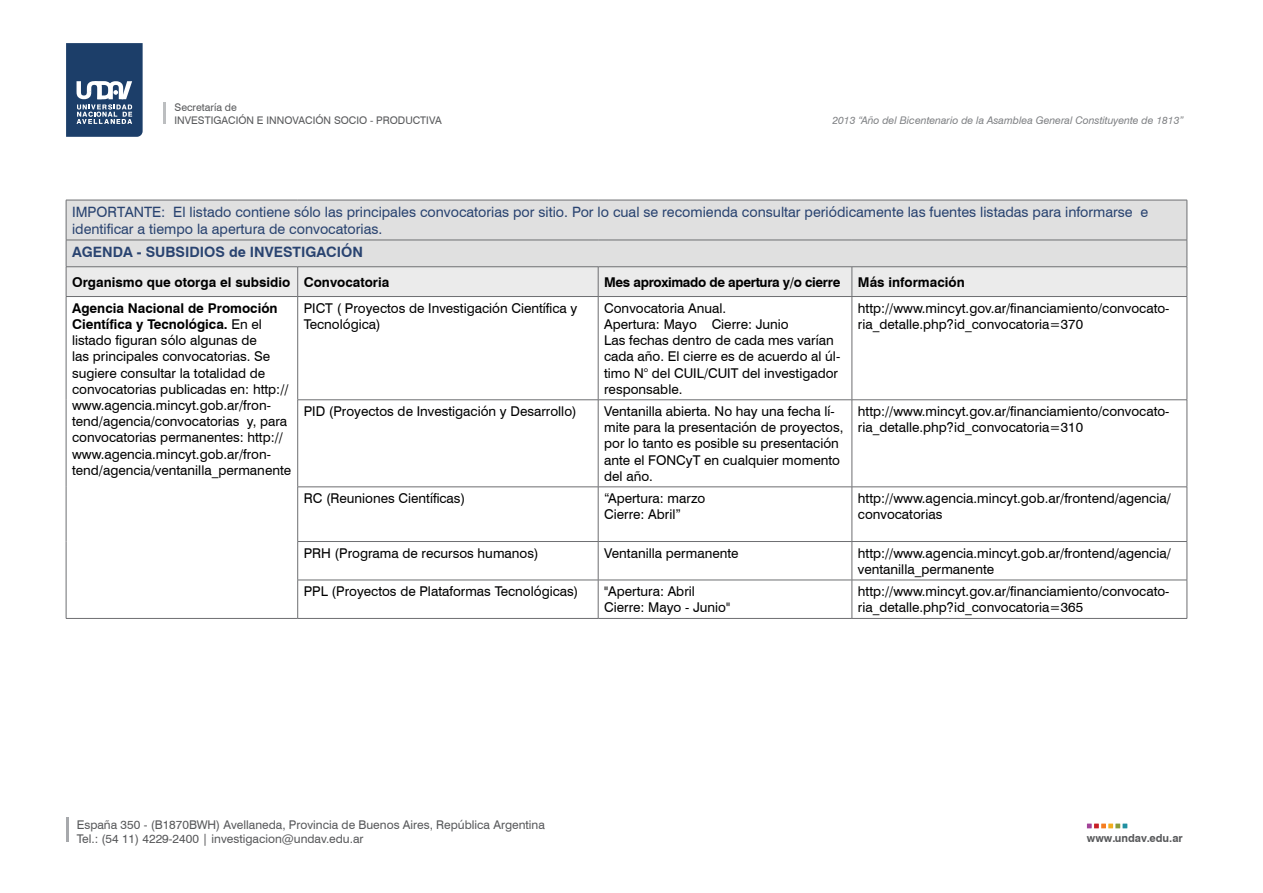
<style>
.page{position:relative;width:1263px;height:893px;background:#fff}
.page>*{position:absolute;margin:0;border:0;box-sizing:border-box;transform-origin:0 0}
.t1{font:14.25px/17.1px "Swiss 721 BT";color:#294370}
.t2{font:700 14.25px "Swiss 721 BT";color:#294370}
.t3{font:13.5px/16.2px "Swiss 721 BT";color:#000}
.t4{font:700 13.5px "Swiss 721 BT";color:#000}
.t5{font:700 13.5px "Swiss 721 BT";letter-spacing:-.025em;color:#000}
.t6{font:12px/14.4px "Swiss 721 BT";color:#58595b}
.t7{font:700 11.1px "Swiss 721 BT";color:#58595b}
.t8{font:italic 10.5px "Swiss 721 BT";color:#808285}
.t9{font:10.5px/12.6px "Swiss 721 BT";color:#58595b}
.s1{font-weight:700}
</style>
<div class="page">
<svg style="left:1087px;top:824px;width:40px;height:4px"></svg>
<hr style="left:66px;top:818px;width:2px;height:24px;background:#a7a9ac">
<svg style="left:66px;top:43px;width:77px;height:94px;background:#3d5a7e"></svg>
<hr style="left:164px;top:103px;width:2px;height:21px;background:#bcbec0">
<div style="left:67px;top:201px;width:1120px;height:39px;background:#e0e0e0"></div>
<hr style="left:66px;top:200px;width:232px;height:1px;background:#6d6e71">
<hr style="left:66px;top:200px;width:1px;height:40px;background:#6d6e71">
<hr style="left:298px;top:200px;width:300px;height:1px;background:#6d6e71">
<hr style="left:598px;top:200px;width:254px;height:1px;background:#6d6e71">
<hr style="left:852px;top:200px;width:335px;height:1px;background:#6d6e71">
<hr style="left:1187px;top:200px;width:1px;height:40px;background:#6d6e71">
<svg style="left:66px;top:240px;width:1122px;height:57px;background:#e2e2e2"></svg>
<hr style="left:66px;top:296px;width:232px;height:1px;background:#6d6e71">
<hr style="left:66px;top:297px;width:1px;height:103px;background:#6d6e71">
<hr style="left:298px;top:296px;width:300px;height:1px;background:#6d6e71">
<hr style="left:297px;top:297px;width:1px;height:103px;background:#6d6e71">
<hr style="left:598px;top:296px;width:254px;height:1px;background:#6d6e71">
<hr style="left:598px;top:297px;width:1px;height:103px;background:#6d6e71">
<hr style="left:852px;top:296px;width:335px;height:1px;background:#6d6e71">
<hr style="left:852px;top:297px;width:1px;height:103px;background:#6d6e71">
<hr style="left:1187px;top:297px;width:1px;height:103px;background:#6d6e71">
<hr style="left:66px;top:400px;width:1px;height:87px;background:#6d6e71">
<hr style="left:297px;top:400px;width:301px;height:1px;background:#6d6e71">
<hr style="left:297px;top:400px;width:1px;height:87px;background:#6d6e71">
<hr style="left:598px;top:400px;width:254px;height:1px;background:#6d6e71">
<hr style="left:598px;top:400px;width:1px;height:87px;background:#6d6e71">
<hr style="left:852px;top:400px;width:335px;height:1px;background:#6d6e71">
<hr style="left:852px;top:400px;width:1px;height:87px;background:#6d6e71">
<hr style="left:1187px;top:400px;width:1px;height:87px;background:#6d6e71">
<hr style="left:66px;top:487px;width:1px;height:54px;background:#6d6e71">
<hr style="left:297px;top:487px;width:301px;height:1px;background:#6d6e71">
<hr style="left:297px;top:487px;width:1px;height:54px;background:#6d6e71">
<hr style="left:598px;top:487px;width:254px;height:1px;background:#6d6e71">
<hr style="left:598px;top:487px;width:1px;height:54px;background:#6d6e71">
<hr style="left:852px;top:487px;width:335px;height:1px;background:#6d6e71">
<hr style="left:852px;top:487px;width:1px;height:54px;background:#6d6e71">
<hr style="left:1187px;top:487px;width:1px;height:54px;background:#6d6e71">
<hr style="left:66px;top:541px;width:1px;height:39px;background:#6d6e71">
<hr style="left:297px;top:541px;width:301px;height:1px;background:#6d6e71">
<hr style="left:297px;top:542px;width:1px;height:38px;background:#6d6e71">
<hr style="left:598px;top:541px;width:254px;height:1px;background:#6d6e71">
<hr style="left:598px;top:542px;width:1px;height:38px;background:#6d6e71">
<hr style="left:852px;top:541px;width:335px;height:1px;background:#6d6e71">
<hr style="left:852px;top:542px;width:1px;height:38px;background:#6d6e71">
<hr style="left:1187px;top:542px;width:1px;height:38px;background:#6d6e71">
<hr style="left:66px;top:580px;width:1px;height:38px;background:#6d6e71">
<hr style="left:297px;top:580px;width:301px;height:1px;background:#6d6e71">
<hr style="left:297px;top:580px;width:1px;height:38px;background:#6d6e71">
<hr style="left:598px;top:580px;width:254px;height:1px;background:#6d6e71">
<hr style="left:598px;top:580px;width:1px;height:38px;background:#6d6e71">
<hr style="left:852px;top:580px;width:335px;height:1px;background:#6d6e71">
<hr style="left:852px;top:580px;width:1px;height:38px;background:#6d6e71">
<hr style="left:1187px;top:580px;width:1px;height:38px;background:#6d6e71">
<hr style="left:66px;top:618px;width:232px;height:1px;background:#6d6e71">
<hr style="left:298px;top:618px;width:300px;height:1px;background:#6d6e71">
<hr style="left:598px;top:618px;width:254px;height:1px;background:#6d6e71">
<hr style="left:852px;top:618px;width:335px;height:1px;background:#6d6e71">
<p class="t9" style="left:175px;top:101px;width:269px">Secretaría de<br>INVESTIGACIÓN E INNOVACIÓN SOCIO - PRODUCTIVA</p>
<p class="t8" style="left:832px;top:113px;width:353px">2013 “Año del Bicentenario de la Asamblea General Constituyente de 1813”</p>
<p class="t1" style="left:72px;top:203px;width:1078px">IMPORTANTE: El listado contiene sólo las principales convocatorias por sitio. Por lo cual se recomienda consultar periódicamente las fuentes listadas para informarse e identificar a tiempo la apertura de convocatorias.</p>
<p class="t2" style="left:72px;top:242px;width:292px">AGENDA - SUBSIDIOS de INVESTIGACIÓN</p>
<p class="t4" style="left:72px;top:273px;width:319px">Organismo que otorga el subsidio Convocatoria</p>
<p class="t5" style="left:604px;top:273px;width:238px">Mes aproximado de apertura y/o cierre</p>
<p class="t4" style="left:858px;top:273px;width:108px">Más información</p>
<p class="t3" style="left:72px;top:299px;width:221px"><span class="s1">Agencia Nacional de Promoción Científica y Tecnológica.</span> En el listado figuran sólo algunas de<br>las principales convocatorias. Se sugiere consultar la totalidad de convocatorias publicadas en: http:// www.agencia.mincyt.gob.ar/fron&shy;tend/agencia/convocatorias y, para convocatorias permanentes: http:// www.agencia.mincyt.gob.ar/fron&shy;tend/agencia/ventanilla_permanente</p>
<p class="t3" style="left:304px;top:299px;width:275px">PICT ( Proyectos de Investigación Científica y<br>Tecnológica)</p>
<p class="t3" style="left:604px;top:299px;width:238px">Convocatoria Anual.<br>Apertura: Mayo Cierre: Junio<br>Las fechas dentro de cada mes varían cada año. El cierre es de acuerdo al úl&shy;timo N° del CUIL/CUIT del investigador responsable.</p>
<p class="t3" style="left:858px;top:299px;width:313px">http://www.mincyt.gov.ar/financiamiento/convocato&shy;ria_detalle.php?id_convocatoria=370</p>
<p class="t3" style="left:304px;top:403px;width:275px">PID (Proyectos de Investigación y Desarrollo)</p>
<p class="t3" style="left:604px;top:403px;width:241px">Ventanilla abierta. No hay una fecha lí&shy;mite para la presentación de proyectos, por lo tanto es posible su presentación ante el FONCyT en cualquier momento del año.</p>
<p class="t3" style="left:858px;top:403px;width:313px">http://www.mincyt.gov.ar/financiamiento/convocato&shy;ria_detalle.php?id_convocatoria=310</p>
<p class="t3" style="left:304px;top:490px;width:163px">RC (Reuniones Científicas)</p>
<p class="t3" style="left:604px;top:490px;width:103px">“Apertura: marzo<br>Cierre: Abril”</p>
<p class="t3" style="left:858px;top:490px;width:314px">http://www.agencia.mincyt.gob.ar/frontend/agencia/ convocatorias</p>
<p class="t3" style="left:304px;top:544px;width:236px">PRH (Programa de recursos humanos)</p>
<p class="t3" style="left:604px;top:544px;width:136px">Ventanilla permanente</p>
<p class="t3" style="left:858px;top:544px;width:314px">http://www.agencia.mincyt.gob.ar/frontend/agencia/ ventanilla_permanente</p>
<p class="t3" style="left:304px;top:583px;width:276px">PPL (Proyectos de Plataformas Tecnológicas)</p>
<p class="t3" style="left:604px;top:583px;width:127px">"Apertura: Abril<br>Cierre: Mayo - Junio"</p>
<p class="t3" style="left:858px;top:583px;width:313px">http://www.mincyt.gov.ar/financiamiento/convocato&shy;ria_detalle.php?id_convocatoria=365</p>
<p class="t6" style="left:77px;top:817px;width:470px">España 350 - (B1870BWH) Avellaneda, Provincia de Buenos Aires, República Argentina<br>Tel.: (54 11) 4229-2400 | investigacion@undav.edu.ar</p>
<p class="t7" style="left:1087px;top:830px;width:97px">www.undav.edu.ar</p>
</div>
